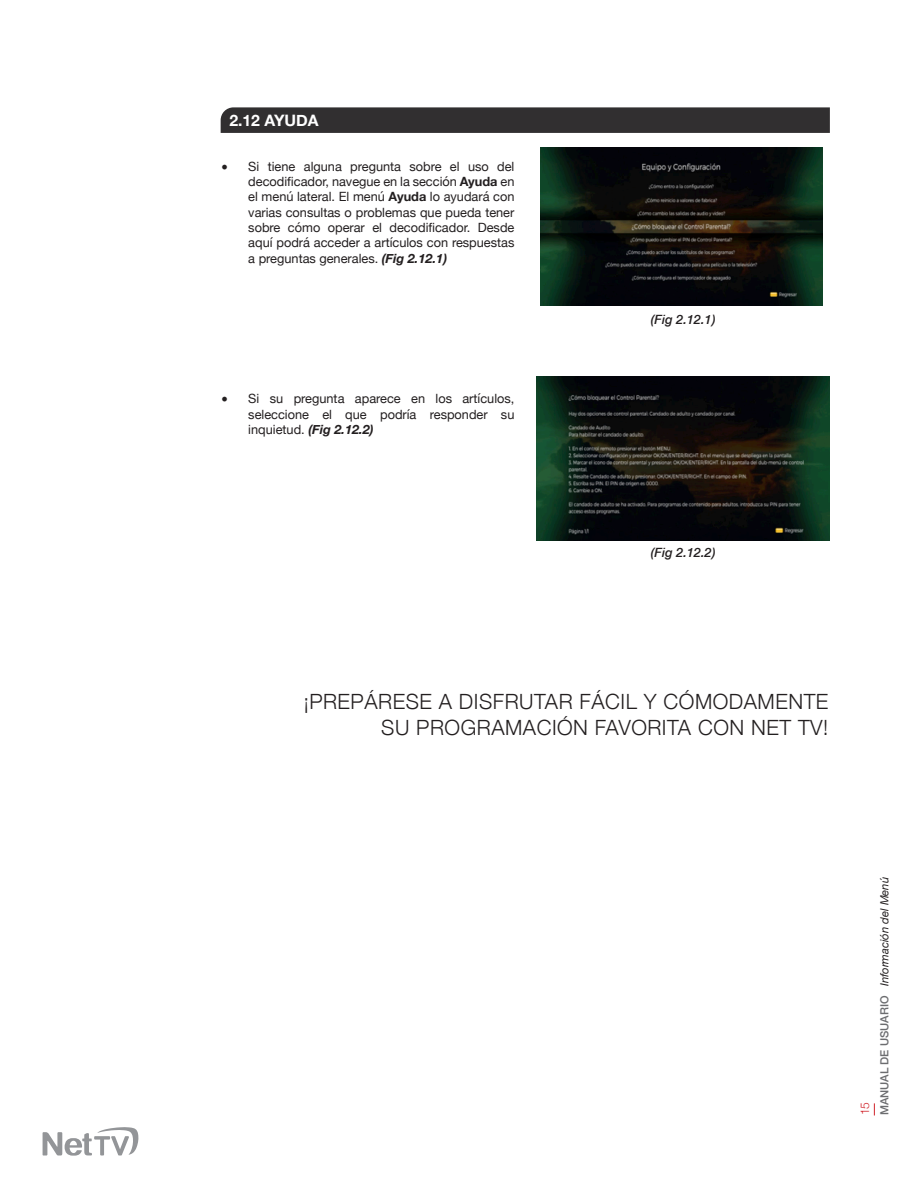
<style>
.page{position:relative;width:915px;height:1191px;background:#fff}
.page>*{position:absolute;margin:0;border:0;box-sizing:border-box;transform-origin:0 0}
.t1{font:300 21px "Helvetica Neue";letter-spacing:.025em;color:#231f20}
.t2{font:700 15.75px "Helvetica Neue";color:#fff}
.t3{font:12.75px/15.3px "Helvetica Neue";color:#231f20;text-align:justify}
.t4{font:italic 500 12.75px "Helvetica Neue";color:#231f20}
.t5{font:300 12px "Helvetica Neue";color:#d1232a}
.t6{font:italic 11.25px "Helvetica Neue";color:#231f20}
.s1{font-family:"Minion Pro";font-size:18px}
.s2{font-weight:700}
.s3{font-weight:700;font-style:italic}
.s4{font-weight:500;font-style:normal;color:#6c6d70}
</style>
<div class="page">
<img style="left:540px;top:147px;width:282px;height:159px">
<img style="left:536px;top:376px;width:293px;height:164px">
<svg style="left:43px;top:1127px;width:96px;height:28px"></svg>
<svg style="left:220px;top:107px;width:609px;height:26px;background:#353334"></svg>
<svg style="left:873px;top:1103px;width:1px;height:12px"></svg>
<p class="t2" style="left:229px;top:108px;width:91px">2.12 AYUDA</p>
<p class="t3" style="left:248px;top:159px;width:267px;text-indent:-27px"><span class="s1">•</span> Si tiene alguna pregunta sobre el uso del decodificador, navegue en la sección <span class="s2">Ayuda</span> en el menú lateral. El menú <span class="s2">Ayuda</span> lo ayudará con varias consultas o problemas que pueda tener sobre cómo operar el decodificador. Desde aquí podrá acceder a artículos con respuestas a preguntas generales. <span class="s3">(Fig 2.12.1)</span></p>
<p class="t3" style="left:248px;top:392px;width:267px;text-indent:-27px"><span class="s1">•</span> Si su pregunta aparece en los artículos, seleccione el que podría responder su inquietud. <span class="s3">(Fig 2.12.2)</span></p>
<p class="t4" style="left:650px;top:309px;width:66px">(Fig 2.12.1)</p>
<p class="t4" style="left:650px;top:542px;width:66px">(Fig 2.12.2)</p>
<p class="t1" style="left:303px;top:685px;width:526px">¡PREPÁRESE A DISFRUTAR FÁCIL Y CÓMODAMENTE</p>
<p class="t1" style="left:381px;top:710px;width:448px">SU PROGRAMACIÓN FAVORITA CON NET TV!</p>
<p class="t5" style="left:854px;top:1115px;width:15px;rotate:-90deg">15</p>
<p class="t6" style="left:876px;top:1115px;width:240px;rotate:-90deg"><span class="s4">MANUAL DE USUARIO</span> Información del Menú</p>
</div>
